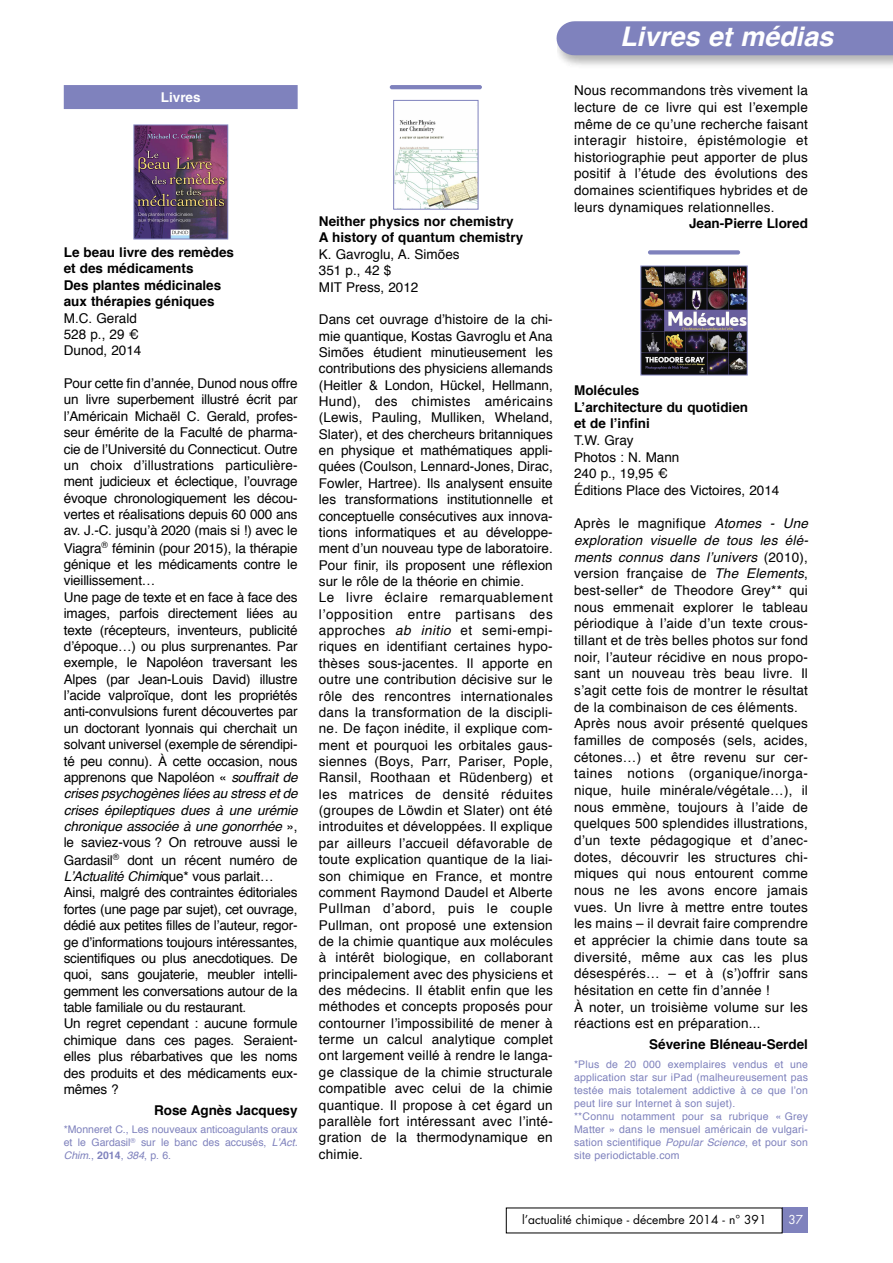
<style>
.page{position:relative;width:893px;height:1263px;background:#fff}
.page>*{position:absolute;margin:0;border:0;box-sizing:border-box;transform-origin:0 0}
.t1{font:italic 700 27px "Helvetica";color:#fff}
.t2{font:13.5px/16.4px "Helvetica";letter-spacing:.015em;color:#000}
.t3{font:13.5px/16.4px "Helvetica";letter-spacing:-.01em;color:#000}
.t4{font:700 13.5px/16.4px "Helvetica";color:#000}
.t5{font:700 13.5px "Helvetica";color:#fff}
.t6{font:12px "Futura";color:#000}
.t7{font:12px "Futura";color:#fff}
.t8{font:10.5px/13px "Helvetica";letter-spacing:.015em;color:#7f82bd;text-align:justify}
.s1{font-style:italic}
.s2{font-weight:700}
</style>
<div class="page">
<img style="left:642px;top:268px;width:104px;height:105px">
<div style="left:640px;top:266px;width:108px;height:109px;border:1px solid #7f82bd"></div>
<svg style="left:648px;top:250px;width:92px;height:4px"></svg>
<img style="left:395px;top:120px;width:81px;height:88px">
<div style="left:393px;top:100px;width:85px;height:110px;border:1px solid #7f82bd"></div>
<hr style="left:390px;top:85px;width:92px;height:4px;background:#7f82bd;border-radius:2px">
<div style="left:556px;top:21px;width:337px;height:34px;background:#7f82bd"></div>
<div style="left:782px;top:1208px;width:26px;height:25px;background:#7f82bd"></div>
<img style="left:136px;top:127px;width:90px;height:110px">
<div style="left:134px;top:125px;width:94px;height:114px;border:1px solid #7f82bd"></div>
<div style="left:64px;top:85px;width:234px;height:24px;background:#7f82bd"></div>
<p class="t5" style="left:161px;top:92px;width:41px">Livres</p>
<p class="t4" style="left:64px;top:245px;width:172px">Le beau livre des remèdes et des médicaments<br>Des plantes médicinales aux thérapies géniques</p>
<p class="t2" style="left:64px;top:311px;width:79px">M.C. Gerald<br>528 p., 29 €<br>Dunod, 2014</p>
<p class="t3" style="left:64px;top:376px;width:235px">Pour cette fin d’année, Dunod nous offre un livre superbement illustré écrit par l’Américain Michaël C. Gerald, profes&shy;seur émérite de la Faculté de pharma&shy;cie de l’Université du Connecticut. Outre un choix d’illustrations particulière&shy;ment judicieux et éclectique, l’ouvrage évoque chronologiquement les décou&shy;vertes et réalisations depuis 60 000 ans av. J.-C. jusqu’à 2020 (mais si !) avec le Viagra<sup>®</sup> féminin (pour 2015), la thérapie génique et les médicaments contre le vieillissement…<br>Une page de texte et en face à face des images, parfois directement liées au texte (récepteurs, inventeurs, publicité d’époque…) ou plus surprenantes. Par exemple, le Napoléon traversant les Alpes (par Jean-Louis David) illustre l’acide valproïque, dont les propriétés anti-convulsions furent découvertes par un doctorant lyonnais qui cherchait un solvant universel (exemple de sérendipi&shy;té peu connu). À cette occasion, nous apprenons que Napoléon « <span class="s1">souffrait de crises psychogènes liées au stress et de crises épileptiques dues à une urémie chronique associée à une gonorrhée</span> », le saviez-vous ? On retrouve aussi le Gardasil<sup>®</sup> dont un récent numéro de <span class="s1">L’Actualité Chimi</span>que* vous parlait… Ainsi, malgré des contraintes éditoriales fortes (une page par sujet), cet ouvrage, dédié aux petites filles de l’auteur, regor&shy;ge d’informations toujours intéressantes, scientifiques ou plus anecdotiques. De quoi, sans goujaterie, meubler intelli&shy;gemment les conversations autour de la table familiale ou du restaurant.<br>Un regret cependant : aucune formule chimique dans ces pages. Seraient&shy;elles plus rébarbatives que les noms des produits et des médicaments eux&shy;mêmes ?</p>
<p class="t4" style="left:154px;top:1103px;width:145px">Rose Agnès Jacquesy</p>
<p class="t8" style="left:64px;top:1123px;width:235px">*Monneret C., Les nouveaux anticoagulants oraux et le Gardasil<sup>®</sup> sur le banc des accusés, <span class="s1">L’Act.<br>Chim</span>., <span class="s2">2014</span>, <span class="s1">384</span>, p. 6.</p>
<p class="t4" style="left:319px;top:214px;width:206px">Neither physics nor chemistry<br>A history of quantum chemistry</p>
<p class="t2" style="left:319px;top:247px;width:142px">K. Gavroglu, A. Simões<br>351 p., 42 $<br>MIT Press, 2012</p>
<p class="t2" style="left:319px;top:312px;width:235px">Dans cet ouvrage d’histoire de la chi&shy;mie quantique, Kostas Gavroglu et Ana Simões étudient minutieusement les contributions des physiciens allemands (Heitler &amp; London, Hückel, Hellmann, Hund), des chimistes américains (Lewis, Pauling, Mulliken, Wheland, Slater), et des chercheurs britanniques en physique et mathématiques appli&shy;quées (Coulson, Lennard-Jones, Dirac, Fowler, Hartree). Ils analysent ensuite les transformations institutionnelle et conceptuelle consécutives aux innova&shy;tions informatiques et au développe&shy;ment d’un nouveau type de laboratoire.<br>Pour finir, ils proposent une réflexion sur le rôle de la théorie en chimie.<br>Le livre éclaire remarquablement l’opposition entre partisans des approches <span class="s1">ab initio</span> et semi-empi&shy;riques en identifiant certaines hypo&shy;thèses sous-jacentes. Il apporte en outre une contribution décisive sur le rôle des rencontres internationales dans la transformation de la discipli&shy;ne. De façon inédite, il explique com&shy;ment et pourquoi les orbitales gaus&shy;siennes (Boys, Parr, Pariser, Pople, Ransil, Roothaan et Rüdenberg) et les matrices de densité réduites (groupes de Löwdin et Slater) ont été introduites et développées. Il explique par ailleurs l’accueil défavorable de toute explication quantique de la liai&shy;son chimique en France, et montre comment Raymond Daudel et Alberte Pullman d’abord, puis le couple Pullman, ont proposé une extension de la chimie quantique aux molécules à intérêt biologique, en collaborant principalement avec des physiciens et des médecins. Il établit enfin que les méthodes et concepts proposés pour contourner l’impossibilité de mener à terme un calcul analytique complet ont largement veillé à rendre le langa&shy;ge classique de la chimie structurale compatible avec celui de la chimie quantique. Il propose à cet égard un parallèle fort intéressant avec l’inté&shy;gration de la thermodynamique en chimie.</p>
<h1 class="t1" style="left:620px;top:25px;width:215px">Livres et médias</h1>
<p class="t2" style="left:574px;top:83px;width:235px;text-align:justify">Nous recommandons très vivement la lecture de ce livre qui est l’exemple même de ce qu’une recherche faisant interagir histoire, épistémologie et historiographie peut apporter de plus positif à l’étude des évolutions des domaines scientifiques hybrides et de leurs dynamiques relationnelles.</p>
<p class="t4" style="left:689px;top:217px;width:120px">Jean-Pierre Llored</p>
<p class="t4" style="left:574px;top:383px;width:175px">Molécules<br>L’architecture du quotidien et de l’infini</p>
<p class="t2" style="left:574px;top:433px;width:207px">T.W. Gray<br>Photos : N. Mann<br>240 p., 19,95 €<br>Éditions Place des Victoires, 2014</p>
<p class="t2" style="left:574px;top:516px;width:235px">Après le magnifique <span class="s1">Atomes - Une exploration visuelle de tous les élé&shy;ments connus dans l’univers</span> (2010), version française de <span class="s1">The Elements</span>, best-seller* de Theodore Grey** qui nous emmenait explorer le tableau périodique à l’aide d’un texte crous&shy;tillant et de très belles photos sur fond noir, l’auteur récidive en nous propo&shy;sant un nouveau très beau livre. Il s’agit cette fois de montrer le résultat de la combinaison de ces éléments.<br>Après nous avoir présenté quelques familles de composés (sels, acides, cétones…) et être revenu sur cer&shy;taines notions (organique/inorga&shy;nique, huile minérale/végétale…), il nous emmène, toujours à l’aide de quelques 500 splendides illustrations, d’un texte pédagogique et d’anec&shy;dotes, découvrir les structures chi&shy;miques qui nous entourent comme nous ne les avons encore jamais vues. Un livre à mettre entre toutes les mains – il devrait faire comprendre et apprécier la chimie dans toute sa diversité, même aux cas les plus désespérés… – et à (s’)offrir sans hésitation en cette fin d’année !<br>À noter, un troisième volume sur les réactions est en préparation...</p>
<p class="t4" style="left:649px;top:1037px;width:160px">Séverine Bléneau-Serdel</p>
<p class="t8" style="left:574px;top:1058px;width:235px;text-align:left">*Plus de 20 000 exemplaires vendus et une application star sur iPad (malheureusement pas testée mais totalement addictive à ce que l’on peut lire sur Internet à son sujet).<br>**Connu notamment pour sa rubrique « Grey Matter » dans le mensuel américain de vulgari&shy;sation scientifique <span class="s1">Popular Science</span>, et pour son site periodictable.com</p>
<p class="t6" style="left:522px;top:1214px;width:246px">l’actualité chimique - décembre 2014 - n° 391</p>
<p class="t7" style="left:788px;top:1214px;width:16px">37</p>
</div>
